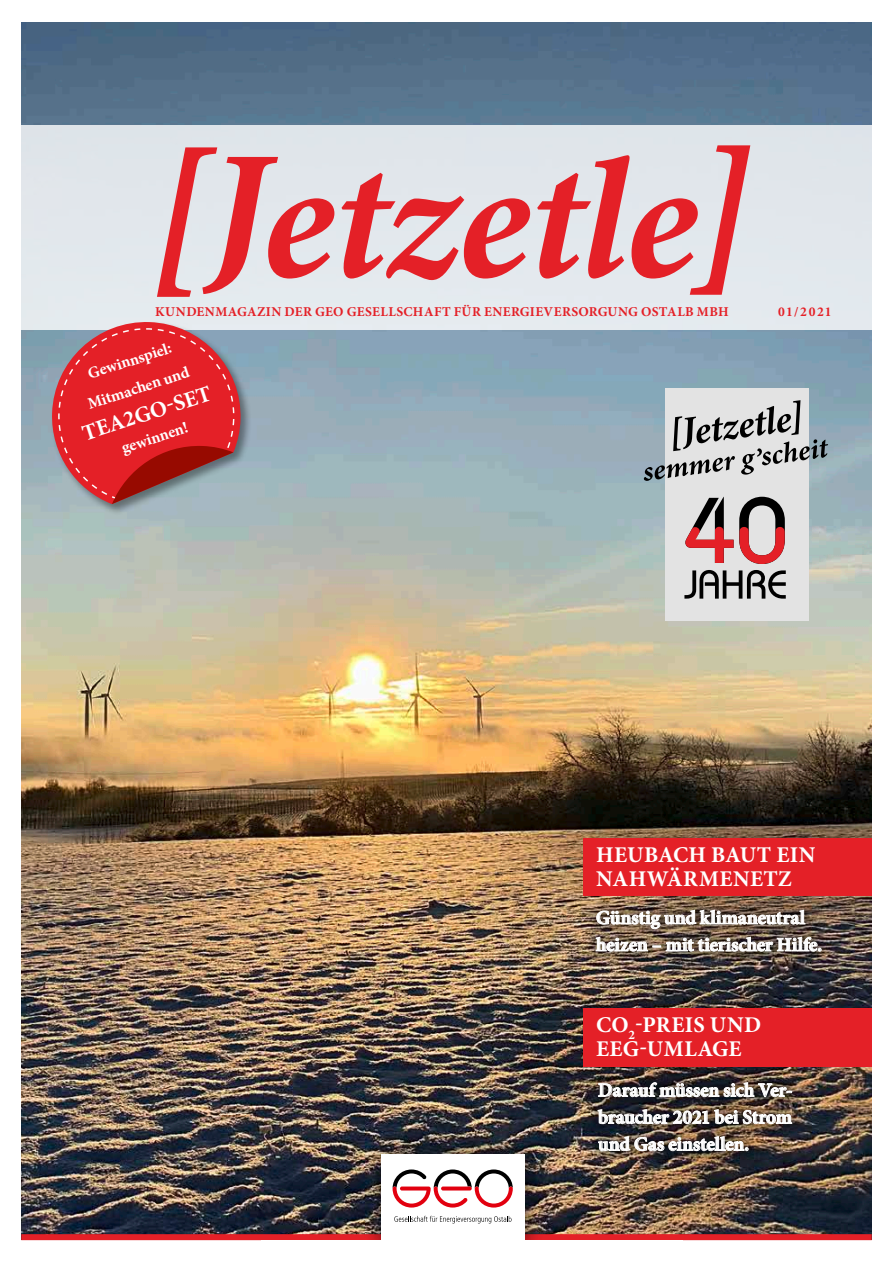
<style>
.page{position:relative;width:893px;height:1263px;background:#fff}
.page>*{position:absolute;margin:0;border:0;box-sizing:border-box;transform-origin:0 0}
.t1{font:italic 700 172.5px "Minion Pro";letter-spacing:-.01em;color:#e42027}
.t2{font:700 22.5px/24px "Minion Pro";letter-spacing:.015em;color:#fff}
.t3{font:700 19.5px/27px "Minion Pro";letter-spacing:-.015em;color:#fff;text-align:justify}
.t4{font:700 16.2px/28.5px "Minion Pro";color:#fff;text-align:center}
.t5{font:700 13.5px "Minion Pro";letter-spacing:.03em;color:#e42027}
</style>
<div class="page">
<img style="left:21px;top:23px;width:851px;height:1211px">
<div style="left:16px;top:125px;width:863px;height:205px;background:#e2e7ec"></div>
<div style="left:50px;top:320px;width:202px;height:195px;background:#000;opacity:.4"></div>
<svg style="left:51px;top:320px;width:191px;height:184px;background:#ca474d"></svg>
<div style="left:583px;top:1008px;width:289px;height:59px;background:#e42027"></div>
<div style="left:586px;top:1070px;width:217px;height:93px;background:#000;opacity:.5"></div>
<img style="left:597px;top:1082px;width:195px;height:42px">
<img style="left:598px;top:1136px;width:150px;height:15px">
<div style="left:583px;top:838px;width:289px;height:57px;background:#e42027"></div>
<div style="left:584px;top:898px;width:249px;height:65px;background:#000;opacity:.5"></div>
<svg style="left:596px;top:909px;width:210px;height:20px;background:#877a70"></svg>
<img style="left:595px;top:936px;width:226px;height:32px">
<div style="left:21px;top:1234px;width:851px;height:6px;background:#e42027"></div>
<div style="left:362px;top:1135px;width:182px;height:124px;background:#000;opacity:.75"></div>
<div style="left:381px;top:1154px;width:144px;height:87px;background:#fff"></div>
<svg style="left:394px;top:1216px;width:117px;height:7px"></svg>
<svg style="left:393px;top:1169px;width:120px;height:38px"></svg>
<div style="left:261px;top:1240px;width:421px;height:23px;background:#fff"></div>
<div style="left:665px;top:388px;width:143px;height:232px;background:#e3e3e3"></div>
<svg style="left:644px;top:400px;width:184px;height:81px"></svg>
<svg style="left:684px;top:570px;width:102px;height:29px"></svg>
<svg style="left:685px;top:497px;width:100px;height:67px"></svg>
<h1 class="t1" style="left:148px;top:98px;width:606px">[Jetzetle]</h1>
<p class="t5" style="left:155px;top:302px;width:575px">KUNDENMAGAZIN DER GEO GESELLSCHAFT FÜR ENERGIEVERSORGUNG OSTALB MBH</p>
<p class="t4" style="left:75px;top:363px;width:107px;rotate:-18deg">Gewinnspiel:<br>Mitmachen und</p>
<p class="t2" style="left:79px;top:422px;width:136px;rotate:-18deg">TEA2GO-SET</p>
<p class="t4" style="left:117px;top:435px;width:70px;rotate:-18deg">gewinnen!</p>
<p class="t5" style="left:778px;top:302px;width:55px">01/2021</p>
<p class="t2" style="left:596px;top:843px;width:221px">HEUBACH BAUT EIN<br>NAHWÄRMENETZ</p>
<p class="t3" style="left:596px;top:904px;width:228px">Günstig und klimaneutral heizen – mit tierischer Hilfe.</p>
<p class="t2" style="left:596px;top:1012px;width:167px">CO<sub>2</sub>-PREIS UND<br>EEG-UMLAGE</p>
<p class="t3" style="left:598px;top:1076px;width:196px">Darauf müssen sich Ver&shy;braucher 2021 bei Strom und Gas einstellen.</p>
</div>
